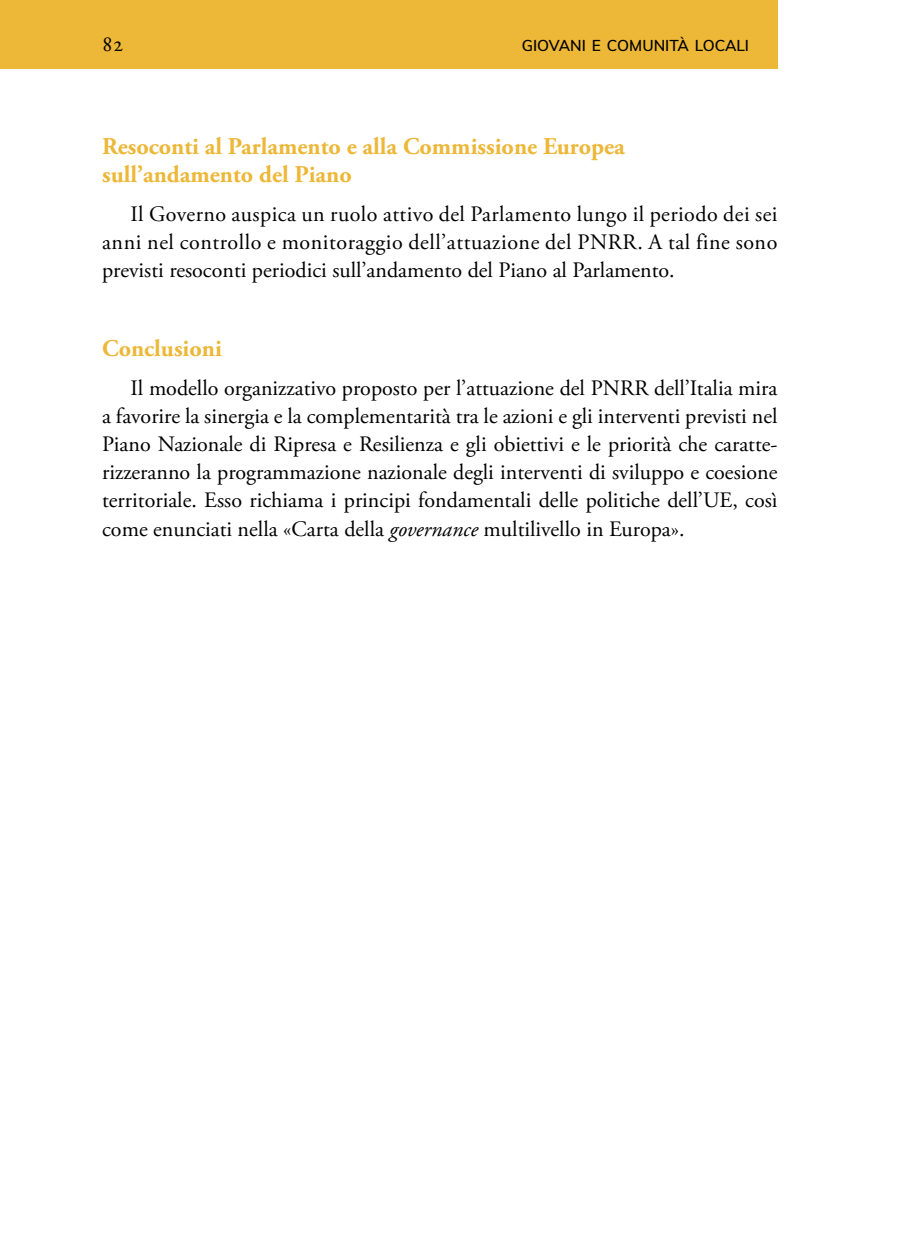
<style>
.page{position:relative;width:908px;height:1248px;background:#fff}
.page>*{position:absolute;margin:0;border:0;box-sizing:border-box;transform-origin:0 0}
.t1{font:700 24px/28px "Adobe Garamond Pro";color:#edb737}
.t2{font:22px/28px "Adobe Garamond Pro";color:#000;text-align:justify}
.t3{font:600 15.4px "Muli";color:#000}
.s1{font-style:italic}
</style>
<div class="page">
<div style="left:0;top:0;width:777px;height:68px;background:#edb737"></div>
<p class="t2" style="left:102px;top:30px;width:23px">82</p>
<p class="t3" style="left:521px;top:34px;width:229px">GIOVANI E COMUNITÀ LOCALI</p>
<p class="t1" style="left:102px;top:132px;width:524px">Resoconti al Parlamento e alla Commissione Europea sull’andamento del Piano</p>
<p class="t2" style="left:102px;top:201px;width:676px;text-indent:28px">Il Governo auspica un ruolo attivo del Parlamento lungo il periodo dei sei anni nel controllo e monitoraggio dell’attuazione del PNRR. A tal fine sono previsti resoconti periodici sull’andamento del Piano al Parlamento.</p>
<p class="t1" style="left:102px;top:335px;width:121px">Conclusioni</p>
<p class="t2" style="left:102px;top:375px;width:676px;text-indent:28px">Il modello organizzativo proposto per l’attuazione del PNRR dell’Italia mira a favorire la sinergia e la complementarità tra le azioni e gli interventi previsti nel Piano Nazionale di Ripresa e Resilienza e gli obiettivi e le priorità che caratte&shy;rizzeranno la programmazione nazionale degli interventi di sviluppo e coesione territoriale. Esso richiama i principi fondamentali delle politiche dell’UE, così come enunciati nella «Carta della <span class="s1">governance</span> multilivello in Europa».</p>
</div>
